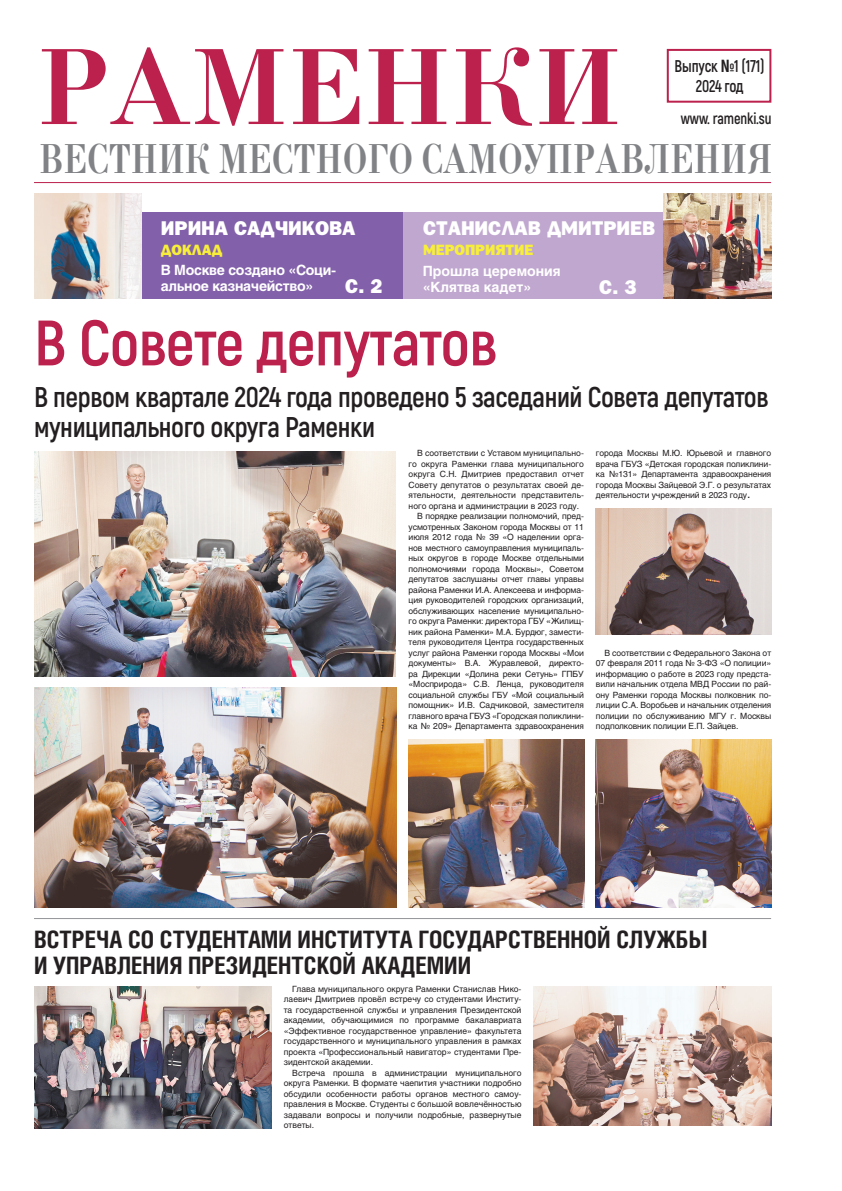
<style>
.page{position:relative;width:842px;height:1191px;background:#fff}
.page>*{position:absolute;margin:0;border:0;box-sizing:border-box;transform-origin:0 0}
.t1{font:700 107px "New Standard C";color:#bb214c}
.t2{font:700 64px "Akrobat";letter-spacing:-.01em;color:#bb214c}
.t3{font:700 41.2px "New Standard C";color:#808285;scale:.8 1}
.t4{font:700 28.5px/30px "Akrobat";letter-spacing:-.015em;color:#231f20}
.t5{font:700 24px/26px "Helios Cond C";color:#231f20}
.t6{font:20px "Bloknot Heavy C";color:#fff}
.t7{font:700 17px "Akrobat";letter-spacing:-.01em;color:#231f20;scale:.9 1}
.t8{font:700 16px "Akrobat";letter-spacing:-.01em;color:#231f20;scale:.9 1}
.t9{font:15px "Bloknot Heavy C";color:#f8ef39}
.t10{font:700 14px/16px "Helios C";letter-spacing:-.02em;color:#fff}
.t11{font:700 14px/16px "Helios C";color:#fff}
.t12{font:8.5px/10.5px "Helios C";letter-spacing:-.01em;color:#231f20;text-align:justify}
.s1{font-family:"Helios Cond C"}
.s2{font-size:12px}
</style>
<div class="page">
<hr style="left:34px;top:182px;width:737px;height:1px;background:#bb214c">
<div style="left:667px;top:49px;width:104px;height:54px;border:2px solid #bb214c"></div>
<hr style="left:34px;top:918px;width:737px;height:1px;background:#939598">
<div style="left:68px;top:212px;width:335px;height:86px;background:#8361aa"></div>
<div style="left:403px;top:212px;width:318px;height:86px;background:#c0a7cf"></div>
<img style="left:34px;top:193px;width:108px;height:105px">
<img style="left:663px;top:193px;width:108px;height:105px">
<img style="left:34px;top:687px;width:363px;height:220px">
<img style="left:596px;top:508px;width:175px;height:126px">
<img style="left:596px;top:739px;width:175px;height:168px">
<img style="left:34px;top:451px;width:361px;height:225px">
<img style="left:409px;top:740px;width:176px;height:167px">
<img style="left:533px;top:986px;width:238px;height:139px">
<img style="left:34px;top:986px;width:238px;height:142px">
<h1 class="t1" style="left:35px;top:26px;width:586px">РАМЕНКИ</h1>
<h3 class="t7" style="left:675px;top:55px;width:102px">Выпуск <span class="s1">№</span>1 (171)</h3>
<h3 class="t7" style="left:696px;top:75px;width:55px">2024 год</h3>
<h3 class="t8" style="left:681px;top:109px;width:102px">www. ramenki.su</h3>
<h3 class="t3" style="left:39px;top:135px;width:918px">ВЕСТНИК МЕСТНОГО САМОУПРАВЛЕНИЯ</h3>
<h3 class="t6" style="left:161px;top:217px;width:196px">ИРИНА САДЧИКОВА</h3>
<h3 class="t6" style="left:423px;top:217px;width:234px">СТАНИСЛАВ ДМИТРИЕВ</h3>
<h3 class="t9" style="left:161px;top:242px;width:63px">ДОКЛАД</h3>
<h3 class="t9" style="left:423px;top:242px;width:112px">МЕРОПРИЯТИЕ</h3>
<h3 class="t6" style="left:345px;top:275px;width:39px">С. 2</h3>
<h3 class="t6" style="left:599px;top:275px;width:39px">С. 3</h3>
<h3 class="t10" style="left:161px;top:262px;width:177px">В Москве создано «Соци&shy;альное казначейство»</h3>
<h3 class="t11" style="left:423px;top:263px;width:140px">Прошла церемония «Клятва кадет»</h3>
<h2 class="t2" style="left:34px;top:303px;width:464px">В Совете депутатов</h2>
<h3 class="t4" style="left:34px;top:382px;width:736px">В первом квартале 2024 года проведено 5 заседаний Совета депутатов муниципального округа Раменки</h3>
<p class="t12" style="left:417px;top:448px;width:168px">В соответствии с Уставом муниципально-</p>
<p class="t12" style="left:409px;top:458px;width:177px">го округа Раменки глава муниципального</p>
<p class="t12" style="left:409px;top:469px;width:177px">округа С.Н. Дмитриев предоставил отчет</p>
<p class="t12" style="left:409px;top:479px;width:177px">Совету депутатов о результатах своей де-</p>
<p class="t12" style="left:409px;top:490px;width:177px">ятельности, деятельности представитель-</p>
<p class="t12" style="left:409px;top:500px;width:172px">ного органа и администрации в 2023 году.</p>
<p class="t12" style="left:417px;top:511px;width:168px">В порядке реализации полномочий, пред-</p>
<p class="t12" style="left:409px;top:521px;width:177px">усмотренных Законом города Москвы от 11</p>
<p class="t12" style="left:409px;top:532px;width:177px">июля 2012 года № 39 «О наделении орга-</p>
<p class="t12" style="left:409px;top:542px;width:177px">нов местного самоуправления муниципаль-</p>
<p class="t12" style="left:409px;top:553px;width:177px">ных округов в городе Москве отдельными</p>
<p class="t12" style="left:409px;top:563px;width:177px">полномочиями города Москвы», Советом</p>
<p class="t12" style="left:409px;top:574px;width:177px">депутатов заслушаны отчет главы управы</p>
<p class="t12" style="left:409px;top:584px;width:177px">района Раменки И.А. Алексеева и информа-</p>
<p class="t12" style="left:409px;top:595px;width:177px">ция руководителей городских организаций,</p>
<p class="t12" style="left:409px;top:605px;width:177px">обслуживающих население муниципально-</p>
<p class="t12" style="left:409px;top:616px;width:177px">го округа Раменки: директора ГБУ «Жилищ-</p>
<p class="t12" style="left:409px;top:626px;width:177px">ник района Раменки» М.А. Бурдюг, замести-</p>
<p class="t12" style="left:409px;top:637px;width:177px">теля руководителя Центра государственных</p>
<p class="t12" style="left:409px;top:647px;width:177px">услуг района Раменки города Москвы «Мои</p>
<p class="t12" style="left:409px;top:658px;width:177px">документы» В.А. Журавлевой, директо-</p>
<p class="t12" style="left:409px;top:668px;width:177px">ра Дирекции «Долина реки Сетунь» ГПБУ</p>
<p class="t12" style="left:409px;top:679px;width:177px">«Мосприрода» С.В. Ленца, руководителя</p>
<p class="t12" style="left:409px;top:689px;width:177px">социальной службы ГБУ «Мой социальный</p>
<p class="t12" style="left:409px;top:700px;width:177px">помощник» И.В. Садчиковой, заместителя</p>
<p class="t12" style="left:409px;top:710px;width:177px">главного врача ГБУЗ «Городская поликлини-</p>
<p class="t12" style="left:409px;top:721px;width:177px">ка № 209» Департамента здравоохранения</p>
<p class="t12" style="left:596px;top:448px;width:177px">города Москвы М.Ю. Юрьевой и главного врача ГБУЗ «Детская городская поликлини&shy;ка №131» Департамента здравоохранения города Москвы Зайцевой Э.Г. о результатах деятельности учреждений в 2023 году<span class="s2">.</span></p>
<p class="t12" style="left:596px;top:647px;width:177px;text-indent:8px">В соответствии с Федерального Закона от 07 февраля 2011 года № 3-ФЗ «О полиции» информацию о работе в 2023 году предста&shy;вили начальник отдела МВД России по рай&shy;ону Раменки города Москвы полковник по&shy;лиции С.А. Воробьев и начальник отделения полиции по обслуживанию МГУ г. Москвы подполковник полиции Е.П. Зайцев.</p>
<h3 class="t5" style="left:34px;top:926px;width:675px">ВСТРЕЧА СО СТУДЕНТАМИ ИНСТИТУТА ГОСУДАРСТВЕННОЙ СЛУЖБЫ<br>И УПРАВЛЕНИЯ ПРЕЗИДЕНТСКОЙ АКАДЕМИИ</h3>
<p class="t12" style="left:284px;top:983px;width:239px;text-indent:8px">Глава муниципального округа Раменки Станислав Нико&shy;лаевич Дмитриев провёл встречу со студентами Институ&shy;та государственной службы и управления Президентской академии, обучающимися по программе бакалавриата «Эффективное государственное управление» факультета государственного и муниципального управления в рамках проекта «Профессиональный навигатор» студентами Пре&shy;зидентской академии.</p>
<p class="t12" style="left:284px;top:1067px;width:239px;text-indent:8px">Встреча прошла в администрации муниципального округа Раменки. В формате чаепития участники подробно обсудили особенности работы органов местного самоу&shy;правления в Москве. Студенты с большой вовлечённостью задавали вопросы и получили подробные, развернутые ответы.</p>
</div>
